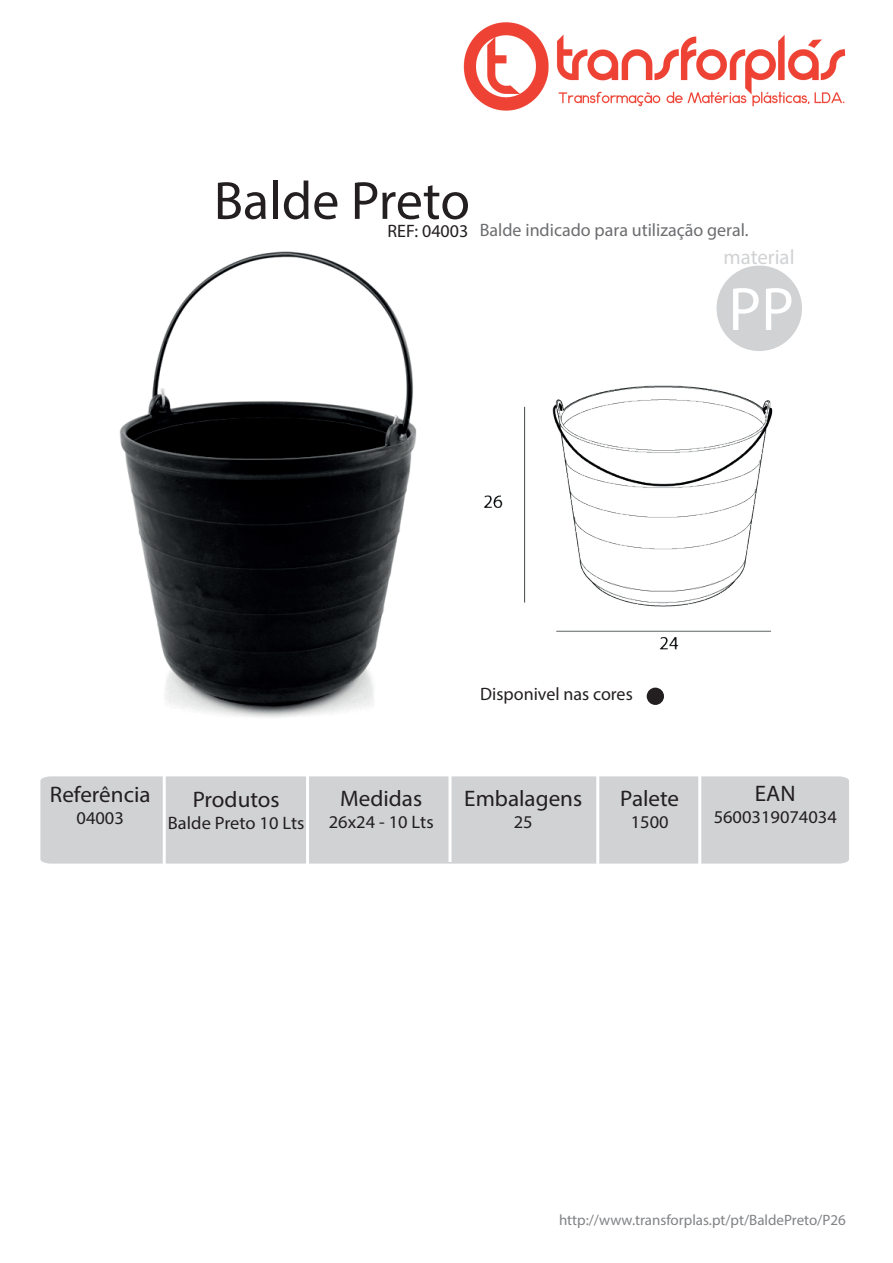
<style>
.page{position:relative;width:893px;height:1263px;background:#fff}
.page>*{position:absolute;margin:0;border:0;box-sizing:border-box;transform-origin:0 0}
.t1{font:61.65px "Myriad Pro";color:#fff}
.t2{font:54px "Myriad Pro";color:#231f20}
.t3{font:22.5px "Myriad Pro";color:#231f20}
.t4{font:20.85px "Myriad Pro";color:#d1d2d4}
.t5{font:18px "Myriad Pro";color:#231f20}
.t6{font:18px "Myriad Pro";color:#6c6d70}
.t7{font:15px "Myriad Pro";color:#808285}
.s1{color:#231f20}
</style>
<div class="page">
<div style="left:40px;top:776px;width:809px;height:88px;background:#d1d2d4"></div>
<img style="left:463px;top:22px;width:383px;height:89px">
<img style="left:119px;top:251px;width:294px;height:467px">
<img style="left:413px;top:385px;width:360px;height:265px">
<div style="left:647px;top:688px;width:17px;height:17px;background:#231f20;border-radius:50%"></div>
<hr style="left:163px;top:773px;width:3px;height:94px;background:#fff">
<hr style="left:306px;top:774px;width:3px;height:91px;background:#fff">
<svg style="left:448px;top:776px;width:4px;height:86px"></svg>
<hr style="left:596px;top:772px;width:3px;height:92px;background:#fff">
<hr style="left:698px;top:774px;width:3px;height:91px;background:#fff">
<div style="left:717px;top:266px;width:85px;height:85px;background:#d1d2d4;border-radius:50%"></div>
<h2 class="t2" style="left:214px;top:167px;width:258px">Balde Preto</h2>
<p class="t6" style="left:387px;top:219px;width:363px"><span class="s1">REF: 04003</span> Balde indicado para utilização geral.</p>
<p class="t4" style="left:723px;top:244px;width:73px">material</p>
<h1 class="t1" style="left:728px;top:271px;width:67px">PP</h1>
<p class="t5" style="left:480px;top:683px;width:154px">Disponivel nas cores</p>
<p class="t3" style="left:50px;top:781px;width:102px">Referência</p>
<p class="t5" style="left:77px;top:807px;width:49px">04003</p>
<p class="t3" style="left:193px;top:785px;width:88px">Produtos</p>
<p class="t5" style="left:168px;top:811px;width:138px">Balde Preto 10 Lts</p>
<p class="t3" style="left:340px;top:785px;width:83px">Medidas</p>
<p class="t5" style="left:329px;top:811px;width:106px">26x24 - 10 Lts</p>
<p class="t3" style="left:464px;top:785px;width:119px">Embalagens</p>
<p class="t5" style="left:514px;top:811px;width:20px">25</p>
<p class="t3" style="left:620px;top:784px;width:60px">Palete</p>
<p class="t5" style="left:631px;top:810px;width:39px">1500</p>
<p class="t3" style="left:755px;top:780px;width:42px">EAN</p>
<p class="t5" style="left:714px;top:806px;width:125px">5600319074034</p>
<p class="t7" style="left:559px;top:1211px;width:288px">http://www.transforplas.pt/pt/BaldePreto/P26</p>
</div>
